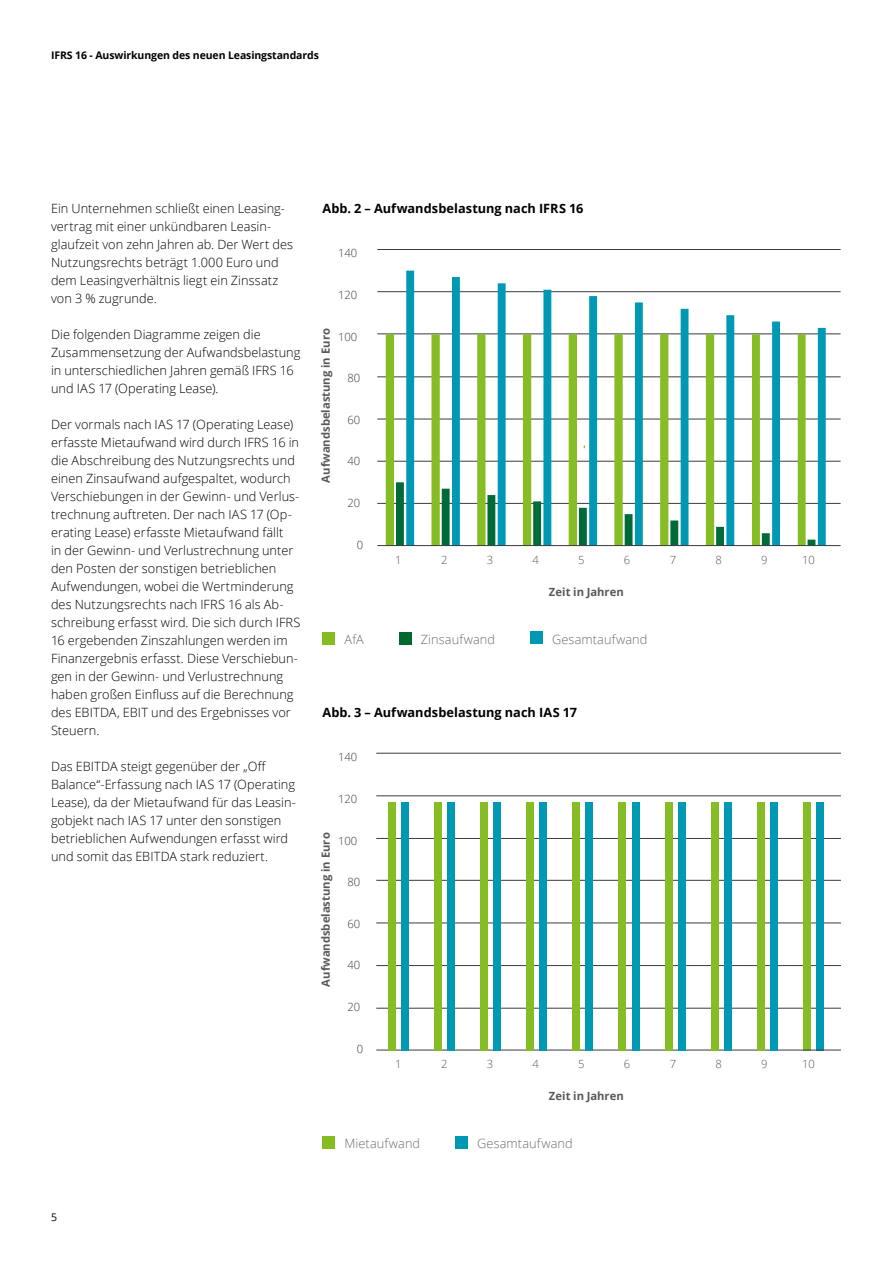
<style>
.page{position:relative;width:893px;height:1263px;background:#fff}
.page>*{position:absolute;margin:0;border:0;box-sizing:border-box;transform-origin:0 0}
.t1{font:300 12.75px/18px "Open Sans";color:#000}
.t2{font:700 12.75px "Open Sans";letter-spacing:.005em;color:#000}
.t3{font:300 12.75px "Open Sans";letter-spacing:.005em;color:#6a6c71}
.t4{font:700 11.25px "Open Sans";color:#595959}
.t5{font:300 11.25px "Open Sans";letter-spacing:-.005em;color:#3a3c42}
.t6{font:300 11.25px "Open Sans";color:#595959}
.t7{font:700 10.5px "Open Sans";letter-spacing:-.01em;color:#000}
.t8{font:10.5px "Open Sans";color:#000}
</style>
<div class="page">
<hr style="left:377px;top:503px;width:464px;height:1px;background:#3a3c42">
<hr style="left:377px;top:461px;width:464px;height:1px;background:#3a3c42">
<hr style="left:377px;top:419px;width:464px;height:1px;background:#3a3c42">
<hr style="left:377px;top:377px;width:464px;height:1px;background:#3a3c42">
<hr style="left:377px;top:334px;width:464px;height:1px;background:#3a3c42">
<hr style="left:377px;top:291px;width:464px;height:1px;background:#3a3c42">
<hr style="left:377px;top:249px;width:464px;height:1px;background:#3a3c42">
<svg style="left:386px;top:334px;width:20px;height:211px"></svg>
<svg style="left:396px;top:482px;width:10px;height:63px"></svg>
<svg style="left:406px;top:271px;width:420px;height:274px"></svg>
<hr style="left:377px;top:545px;width:464px;height:1px;background:#3a3c42">
<hr style="left:376px;top:753px;width:465px;height:1px;background:#3a3c42">
<hr style="left:376px;top:795px;width:465px;height:1px;background:#3a3c42">
<hr style="left:376px;top:838px;width:465px;height:1px;background:#3a3c42">
<hr style="left:376px;top:880px;width:465px;height:1px;background:#3a3c42">
<hr style="left:376px;top:923px;width:465px;height:1px;background:#3a3c42">
<hr style="left:376px;top:965px;width:465px;height:1px;background:#3a3c42">
<hr style="left:376px;top:1008px;width:465px;height:1px;background:#3a3c42">
<div style="left:803px;top:802px;width:8px;height:248px;background:#86bc24"></div>
<div style="left:816px;top:802px;width:8px;height:248px;background:#0099b3"></div>
<hr style="left:376px;top:1050px;width:465px;height:1px;background:#3a3c42">
<div style="left:388px;top:802px;width:8px;height:248px;background:#86bc24"></div>
<div style="left:401px;top:802px;width:8px;height:248px;background:#0099b3"></div>
<div style="left:434px;top:802px;width:8px;height:248px;background:#86bc24"></div>
<div style="left:447px;top:802px;width:8px;height:248px;background:#0099b3"></div>
<div style="left:480px;top:802px;width:8px;height:248px;background:#86bc24"></div>
<div style="left:493px;top:802px;width:8px;height:248px;background:#0099b3"></div>
<div style="left:526px;top:802px;width:8px;height:248px;background:#86bc24"></div>
<div style="left:539px;top:802px;width:8px;height:248px;background:#0099b3"></div>
<div style="left:572px;top:802px;width:8px;height:248px;background:#86bc24"></div>
<div style="left:585px;top:802px;width:8px;height:248px;background:#0099b3"></div>
<div style="left:618px;top:802px;width:8px;height:248px;background:#86bc24"></div>
<div style="left:632px;top:802px;width:7px;height:248px;background:#0099b3"></div>
<div style="left:665px;top:802px;width:7px;height:248px;background:#86bc24"></div>
<div style="left:678px;top:802px;width:8px;height:248px;background:#0099b3"></div>
<div style="left:711px;top:802px;width:8px;height:248px;background:#86bc24"></div>
<div style="left:724px;top:802px;width:8px;height:248px;background:#0099b3"></div>
<div style="left:757px;top:802px;width:8px;height:248px;background:#86bc24"></div>
<div style="left:770px;top:802px;width:8px;height:248px;background:#0099b3"></div>
<div style="left:322px;top:632px;width:13px;height:13px;background:#85bc22"></div>
<div style="left:399px;top:632px;width:12px;height:13px;background:#00692e"></div>
<div style="left:530px;top:631px;width:13px;height:12px;background:#0099b3"></div>
<div style="left:322px;top:1136px;width:13px;height:13px;background:#85bc22"></div>
<div style="left:455px;top:1136px;width:13px;height:13px;background:#0099b3"></div>
<p class="t7" style="left:51px;top:48px;width:269px">IFRS 16 - Auswirkungen des neuen Leasingstandards</p>
<p class="t1" style="left:51px;top:199px;width:244px">Ein Unternehmen schließt einen Leasing&shy;vertrag mit einer unkündbaren Leasin&shy;glaufzeit von zehn Jahren ab. Der Wert des Nutzungsrechts beträgt 1.000 Euro und dem Leasingverhältnis liegt ein Zinssatz von 3 % zugrunde.</p>
<p class="t1" style="left:51px;top:325px;width:251px">Die folgenden Diagramme zeigen die Zusammensetzung der Aufwandsbelastung in unterschiedlichen Jahren gemäß IFRS 16 und IAS 17 (Operating Lease).</p>
<p class="t1" style="left:51px;top:415px;width:251px">Der vormals nach IAS 17 (Operating Lease) erfasste Mietaufwand wird durch IFRS 16 in die Abschreibung des Nutzungsrechts und einen Zinsaufwand aufgespaltet, wodurch Verschiebungen in der Gewinn- und Verlus&shy;trechnung auftreten. Der nach IAS 17 (Op&shy;erating Lease) erfasste Mietaufwand fällt<br>in der Gewinn- und Verlustrechnung unter den Posten der sonstigen betrieblichen Aufwendungen, wobei die Wertminderung des Nutzungsrechts nach IFRS 16 als Ab&shy;schreibung erfasst wird. Die sich durch IFRS 16 ergebenden Zinszahlungen werden im Finanzergebnis erfasst. Diese Verschiebun&shy;gen in der Gewinn- und Verlustrechnung haben großen Einfluss auf die Berechnung des EBITDA, EBIT und des Ergebnisses vor Steuern.</p>
<p class="t1" style="left:51px;top:757px;width:246px">Das EBITDA steigt gegenüber der „Off Balance“-Erfassung nach IAS 17 (Operating Lease), da der Mietaufwand für das Leasin&shy;gobjekt nach IAS 17 unter den sonstigen betrieblichen Aufwendungen erfasst wird und somit das EBITDA stark reduziert.</p>
<p class="t2" style="left:322px;top:199px;width:263px">Abb. 2 – Aufwandsbelastung nach IFRS 16</p>
<p class="t5" style="left:338px;top:245px;width:21px">140</p>
<p class="t5" style="left:338px;top:287px;width:21px">120</p>
<p class="t4" style="left:318px;top:482px;width:156px;rotate:-90deg">Aufwandsbelastung in Euro</p>
<p class="t5" style="left:338px;top:329px;width:21px">100</p>
<p class="t5" style="left:347px;top:370px;width:14px">80</p>
<p class="t5" style="left:347px;top:412px;width:14px">60</p>
<p class="t5" style="left:347px;top:454px;width:14px">40</p>
<p class="t5" style="left:347px;top:495px;width:14px">20</p>
<p class="t5" style="left:357px;top:537px;width:8px">0</p>
<p class="t6" style="left:395px;top:552px;width:8px">1</p>
<p class="t6" style="left:441px;top:552px;width:8px">2</p>
<p class="t6" style="left:487px;top:552px;width:8px">3</p>
<p class="t6" style="left:532px;top:552px;width:8px">4</p>
<p class="t6" style="left:578px;top:552px;width:8px">5</p>
<p class="t6" style="left:624px;top:552px;width:8px">6</p>
<p class="t6" style="left:670px;top:552px;width:8px">7</p>
<p class="t6" style="left:715px;top:552px;width:8px">8</p>
<p class="t6" style="left:761px;top:552px;width:8px">9</p>
<p class="t6" style="left:802px;top:552px;width:14px">10</p>
<p class="t4" style="left:549px;top:584px;width:76px">Zeit in Jahren</p>
<p class="t3" style="left:345px;top:630px;width:21px">AfA</p>
<p class="t3" style="left:421px;top:630px;width:76px">Zinsaufwand</p>
<p class="t3" style="left:552px;top:630px;width:97px">Gesamtaufwand</p>
<p class="t2" style="left:322px;top:703px;width:256px">Abb. 3 – Aufwandsbelastung nach IAS 17</p>
<p class="t5" style="left:338px;top:749px;width:21px">140</p>
<p class="t5" style="left:338px;top:791px;width:21px">120</p>
<p class="t4" style="left:318px;top:986px;width:156px;rotate:-90deg">Aufwandsbelastung in Euro</p>
<p class="t5" style="left:338px;top:833px;width:21px">100</p>
<p class="t5" style="left:347px;top:874px;width:14px">80</p>
<p class="t5" style="left:347px;top:916px;width:14px">60</p>
<p class="t5" style="left:347px;top:958px;width:14px">40</p>
<p class="t5" style="left:347px;top:999px;width:14px">20</p>
<p class="t5" style="left:357px;top:1041px;width:8px">0</p>
<p class="t6" style="left:395px;top:1056px;width:8px">1</p>
<p class="t6" style="left:441px;top:1056px;width:8px">2</p>
<p class="t6" style="left:487px;top:1056px;width:8px">3</p>
<p class="t6" style="left:532px;top:1056px;width:8px">4</p>
<p class="t6" style="left:578px;top:1056px;width:8px">5</p>
<p class="t6" style="left:624px;top:1056px;width:8px">6</p>
<p class="t6" style="left:670px;top:1056px;width:8px">7</p>
<p class="t6" style="left:715px;top:1056px;width:8px">8</p>
<p class="t6" style="left:761px;top:1056px;width:8px">9</p>
<p class="t6" style="left:802px;top:1056px;width:14px">10</p>
<p class="t4" style="left:549px;top:1088px;width:76px">Zeit in Jahren</p>
<p class="t3" style="left:345px;top:1134px;width:77px">Mietaufwand</p>
<p class="t3" style="left:477px;top:1134px;width:97px">Gesamtaufwand</p>
<p class="t8" style="left:51px;top:1210px;width:8px">5</p>
</div>
